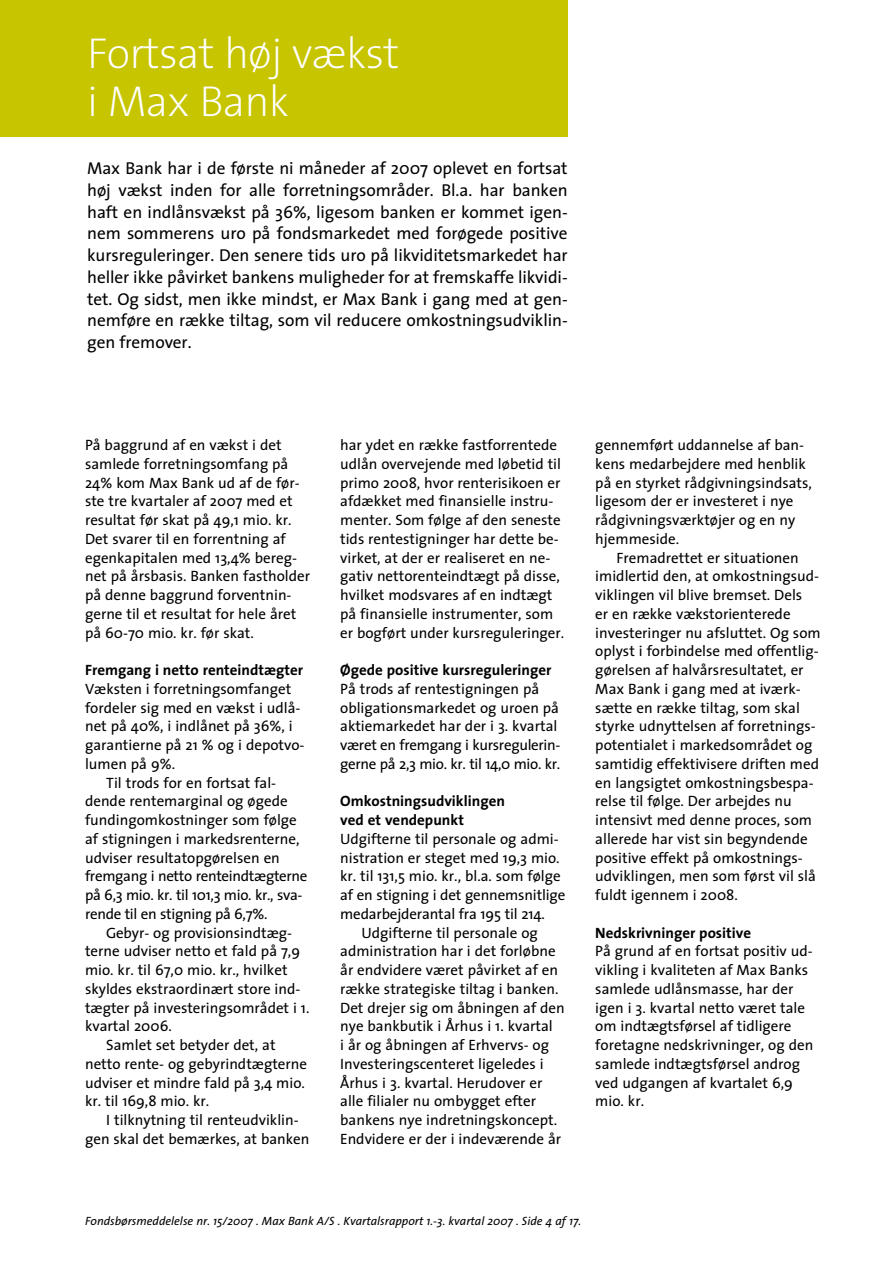
<style>
.page{position:relative;width:893px;height:1263px;background:#fff}
.page>*{position:absolute;margin:0;border:0;box-sizing:border-box;transform-origin:0 0}
.t1{font:200 43.5px/48px "The Sans 2";letter-spacing:-.02em;color:#fff}
.t2{font:17.25px/21.8px "The Sans 5";letter-spacing:-.005em;color:#000;text-align:justify}
.t3{font:15px/18.8px "The Sans 5";color:#000}
.t4{font:700 15px/18.8px "The Sans 7";color:#000}
.t5{font:15px "The Sans 5";letter-spacing:-.02em;color:#000}
.t6{font:italic 12px "The Sans 5 I";color:#000}
</style>
<div class="page">
<div style="left:0;top:0;width:568px;height:136px;background:#c7c400"></div>
<h1 class="t1" style="left:87px;top:28px;width:314px">Fortsat høj vækst i Max Bank</h1>
<p class="t2" style="left:87px;top:157px;width:482px">Max Bank har i de første ni måneder af 2007 oplevet en fortsat høj vækst inden for alle forretningsområder. Bl.a. har banken haft en indlånsvækst på 36%, ligesom banken er kommet igen&shy;nem sommerens uro på fondsmarkedet med forøgede positive kursreguleringer. Den senere tids uro på likviditetsmarkedet har heller ikke påvirket bankens muligheder for at fremskaffe likvidi&shy;tet. Og sidst, men ikke mindst, er Max Bank i gang med at gen&shy;nemføre en række tiltag, som vil reducere omkostningsudviklin&shy;gen fremover.</p>
<p class="t3" style="left:85px;top:435px;width:227px">På baggrund af en vækst i det samlede forretningsomfang på<br>24% kom Max Bank ud af de før&shy;ste tre kvartaler af 2007 med et resultat før skat på 49,1 mio. kr.<br>Det svarer til en forrentning af egenkapitalen med 13,4% bereg&shy;net på årsbasis. Banken fastholder på denne baggrund forventnin&shy;gerne til et resultat for hele året på 60-70 mio. kr. før skat.</p>
<p class="t4" style="left:85px;top:660px;width:220px">Fremgang i netto renteindtægter</p>
<p class="t3" style="left:85px;top:679px;width:208px">Væksten i forretningsomfanget</p>
<p class="t3" style="left:85px;top:698px;width:217px">fordeler sig med en vækst i udlå-</p>
<p class="t3" style="left:85px;top:716px;width:209px">net på 40%, i indlånet på 36%, i</p>
<p class="t3" style="left:85px;top:735px;width:221px">garantierne på 21 % og i depotvo-</p>
<p class="t3" style="left:85px;top:754px;width:92px">lumen på 9%.</p>
<p class="t3" style="left:106px;top:773px;width:171px">Til trods for en fortsat fal-</p>
<p class="t3" style="left:85px;top:791px;width:204px">dende rentemarginal og øgede</p>
<p class="t3" style="left:85px;top:810px;width:213px">fundingomkostninger som følge</p>
<p class="t3" style="left:85px;top:829px;width:216px">af stigningen i markedsrenterne,</p>
<p class="t3" style="left:85px;top:848px;width:196px">udviser resultatopgørelsen en</p>
<p class="t5" style="left:85px;top:864px;width:224px">fremgang i netto renteindtægterne</p>
<p class="t5" style="left:85px;top:882px;width:219px">på 6,3 mio. kr. til 101,3 mio. kr., sva-</p>
<p class="t5" style="left:85px;top:901px;width:184px">rende til en stigning på 6,7%.</p>
<p class="t3" style="left:106px;top:923px;width:187px">Gebyr- og provisionsindtæg-</p>
<p class="t3" style="left:85px;top:941px;width:217px">terne udviser netto et fald på 7,9</p>
<p class="t3" style="left:85px;top:960px;width:204px">mio. kr. til 67,0 mio. kr., hvilket</p>
<p class="t3" style="left:85px;top:979px;width:217px">skyldes ekstraordinært store ind-</p>
<p class="t3" style="left:85px;top:998px;width:226px">tægter på investeringsområdet i 1.</p>
<p class="t3" style="left:85px;top:1016px;width:88px">kvartal 2006.</p>
<p class="t3" style="left:106px;top:1035px;width:171px">Samlet set betyder det, at</p>
<p class="t3" style="left:85px;top:1054px;width:224px">netto rente- og gebyrindtægterne</p>
<p class="t3" style="left:85px;top:1073px;width:221px">udviser et mindre fald på 3,4 mio.</p>
<p class="t3" style="left:85px;top:1091px;width:126px">kr. til 169,8 mio. kr.</p>
<p class="t3" style="left:106px;top:1110px;width:194px">I tilknytning til renteudviklin-</p>
<p class="t3" style="left:85px;top:1129px;width:226px">gen skal det bemærkes, at banken</p>
<p class="t3" style="left:340px;top:435px;width:226px">har ydet en række fastforrentede udlån overvejende med løbetid til primo 2008, hvor renterisikoen er afdækket med finansielle instru&shy;menter. Som følge af den seneste tids rentestigninger har dette be&shy;virket, at der er realiseret en ne&shy;gativ nettorenteindtægt på disse, hvilket modsvares af en indtægt på finansielle instrumenter, som er bogført under kursreguleringer.</p>
<p class="t4" style="left:340px;top:660px;width:213px">Øgede positive kursreguleringer</p>
<p class="t3" style="left:340px;top:679px;width:222px">På trods af rentestigningen på obligationsmarkedet og uroen på aktiemarkedet har der i 3. kvartal været en fremgang i kursregulerin&shy;gerne på 2,3 mio. kr. til 14,0 mio. kr.</p>
<p class="t4" style="left:340px;top:791px;width:166px">Omkostningsudviklingen ved et vendepunkt</p>
<p class="t3" style="left:340px;top:829px;width:220px">Udgifterne til personale og admi-</p>
<p class="t3" style="left:340px;top:848px;width:221px">nistration er steget med 19,3 mio.</p>
<p class="t3" style="left:340px;top:866px;width:222px">kr. til 131,5 mio. kr., bl.a. som følge</p>
<p class="t3" style="left:340px;top:885px;width:227px">af en stigning i det gennemsnitlige</p>
<p class="t3" style="left:340px;top:904px;width:206px">medarbejderantal fra 195 til 214.</p>
<p class="t3" style="left:361px;top:923px;width:178px">Udgifterne til personale og</p>
<p class="t3" style="left:340px;top:941px;width:217px">administration har i det forløbne</p>
<p class="t3" style="left:340px;top:960px;width:219px">år endvidere været påvirket af en</p>
<p class="t3" style="left:340px;top:979px;width:220px">række strategiske tiltag i banken.</p>
<p class="t3" style="left:340px;top:998px;width:226px">Det drejer sig om åbningen af den</p>
<p class="t3" style="left:340px;top:1016px;width:214px">nye bankbutik i Århus i 1. kvartal</p>
<p class="t3" style="left:340px;top:1035px;width:210px">i år og åbningen af Erhvervs- og</p>
<p class="t3" style="left:340px;top:1054px;width:205px">Investeringscenteret ligeledes i</p>
<p class="t3" style="left:340px;top:1073px;width:204px">Århus i 3. kvartal. Herudover er</p>
<p class="t3" style="left:340px;top:1091px;width:197px">alle filialer nu ombygget efter</p>
<p class="t3" style="left:340px;top:1110px;width:219px">bankens nye indretningskoncept.</p>
<p class="t3" style="left:340px;top:1129px;width:222px">Endvidere er der i indeværende år</p>
<p class="t3" style="left:595px;top:435px;width:218px">gennemført uddannelse af ban&shy;kens medarbejdere med henblik på en styrket rådgivningsindsats, ligesom der er investeret i nye rådgivningsværktøjer og en ny hjemmeside.</p>
<p class="t3" style="left:595px;top:548px;width:227px;text-indent:21px">Fremadrettet er situationen imidlertid den, at omkostningsud&shy;viklingen vil blive bremset. Dels<br>er en række vækstorienterede investeringer nu afsluttet. Og som oplyst i forbindelse med offentlig&shy;gørelsen af halvårsresultatet, er<br>Max Bank i gang med at iværk&shy;sætte en række tiltag, som skal styrke udnyttelsen af forretnings&shy;potentialet i markedsområdet og samtidig effektivisere driften med en langsigtet omkostningsbespa&shy;relse til følge. Der arbejdes nu intensivt med denne proces, som allerede har vist sin begyndende positive effekt på omkostnings&shy;udviklingen, men som først vil slå fuldt igennem i 2008.</p>
<p class="t4" style="left:595px;top:923px;width:157px">Nedskrivninger positive</p>
<p class="t3" style="left:595px;top:941px;width:219px">På grund af en fortsat positiv ud&shy;vikling i kvaliteten af Max Banks samlede udlånsmasse, har der igen i 3. kvartal netto været tale om indtægtsførsel af tidligere foretagne nedskrivninger, og den samlede indtægtsførsel androg ved udgangen af kvartalet 6,9 mio. kr.</p>
<p class="t6" style="left:85px;top:1211px;width:498px">Fondsbørsmeddelelse nr. 15/2007 . Max Bank A/S . Kvartalsrapport 1.-3. kvartal 2007 . Side af 17.</p>
</div>
